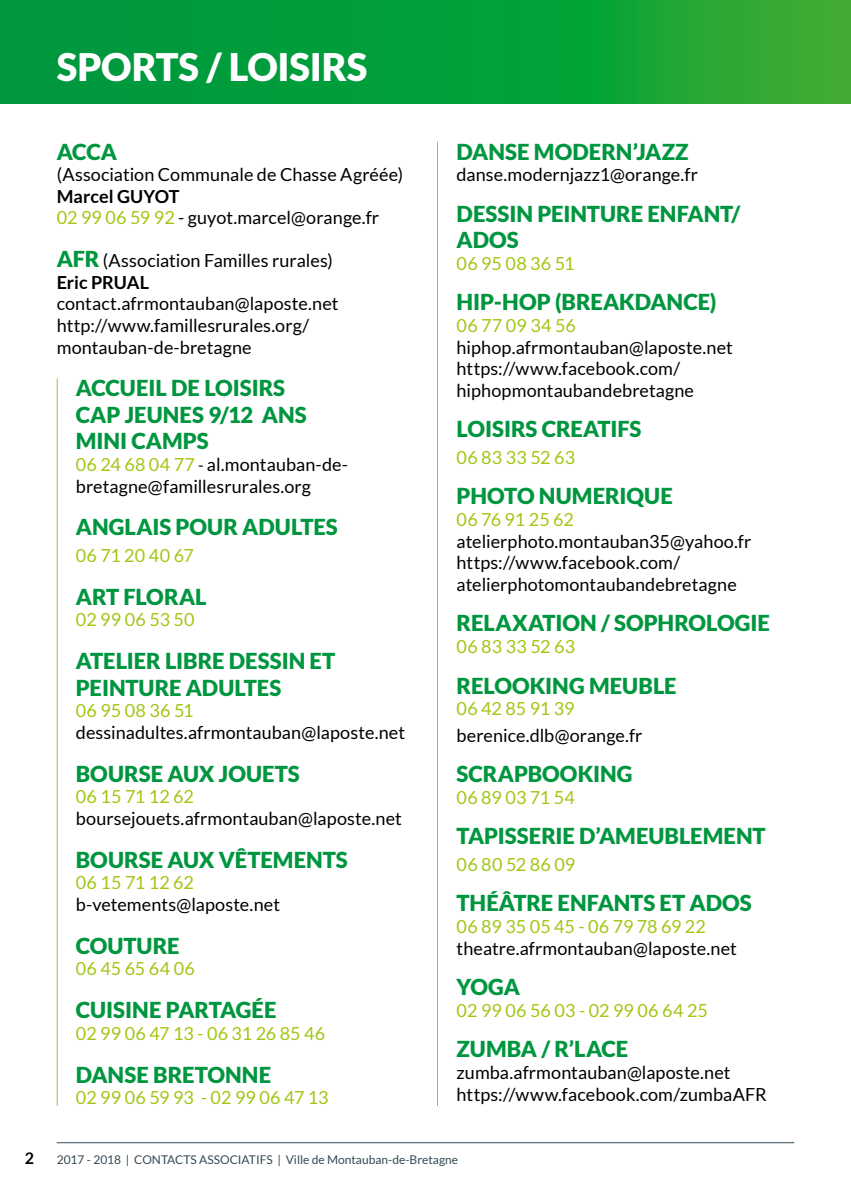
<style>
.page{position:relative;width:851px;height:1191px;background:#fff}
.page>*{position:absolute;margin:0;border:0;box-sizing:border-box;transform-origin:0 0}
.t1{font:900 38px "Lato";letter-spacing:-.01em;color:#fff}
.t2{font:900 22px/26.4px "Lato";letter-spacing:.005em;color:#00963f}
.t3{font:900 22px "Lato";letter-spacing:.08em;color:#00963f}
.t4{font:18px/21.6px "Lato";letter-spacing:.005em;color:#000}
.t5{font:18px "Lato";letter-spacing:.005em;color:#a2c613}
.t6{font:700 16px "Lato";color:#000}
.t7{font:12px "Lato";color:#344a54}
.s1{font-weight:700}
.s2{color:#a2c613}
.s3{font-weight:900;font-size:22px;color:#00963f}
.s4{font-size:16.2px}
</style>
<div class="page">
<hr style="left:57px;top:1142px;width:737px;height:1px;background:#344a54">
<svg style="left:55px;top:103px;width:350px;height:1px"></svg>
<hr style="left:57px;top:378px;width:1px;height:728px;background:#a2c613">
<hr style="left:437px;top:142px;width:1px;height:964px;background:#a2c613">
<svg style="left:0;top:0;width:850px;height:103px;background:#0ca039"></svg>
<h1 class="t1" style="left:57px;top:45px;width:191px">SPORTS / LOISI</h1>
<h1 class="t1" style="left:322px;top:45px;width:46px">RS</h1>
<p class="t2" style="left:57px;top:138px;width:62px">ACCA</p>
<p class="t4" style="left:57px;top:164px;width:348px">(Association Communale de Chasse Agréée)</p>
<p class="t4" style="left:57px;top:185px;width:324px"><span class="s1">Marcel GUYOT<br></span><span class="s2">02 99 06 59 92</span> - guyot.marcel@orange.fr</p>
<p class="t4" style="left:57px;top:250px;width:278px"><span class="s3">AFR</span> (Association Familles rurales)<br><span class="s1">Eric PRUAL</span></p>
<p class="t4" style="left:57px;top:293px;width:283px">contact.afrmontauban@laposte.net http://www.famillesrurales.org/ montauban-de-bretagne</p>
<p class="t2" style="left:76px;top:375px;width:232px">ACCUEIL DE LOISIRS<br>CAP JEU NES 9/12 ANS<br>MINI CAMPS</p>
<p class="t4" style="left:76px;top:453px;width:273px"><span class="s2">06 24 68 04 77</span> <span class="s4">-</span> al.montauban-de&shy;bretagne@famillesrurales.org</p>
<p class="t2" style="left:76px;top:513px;width:198px">ANGLAIS POU R ADUL</p>
<p class="t2" style="left:300px;top:513px;width:26px">TES</p>
<p class="t5" style="left:76px;top:545px;width:120px">06 71 20 40 67</p>
<p class="t2" style="left:76px;top:583px;width:16px">ART</p>
<p class="t2" style="left:124px;top:583px;width:85px">FLORAL</p>
<p class="t5" style="left:76px;top:609px;width:120px">02 99 06 53 50</p>
<p class="t2" style="left:76px;top:647px;width:256px">ATELIER LIBRE DESSIN ET<br>PEINTURE ADULTES</p>
<p class="t5" style="left:76px;top:700px;width:119px">06 95 08 36 51</p>
<p class="t4" style="left:76px;top:721px;width:331px">dessinadultes.afrmontauban@laposte.net</p>
<p class="t2" style="left:76px;top:760px;width:225px">BOURSE AUX JOUETS</p>
<p class="t5" style="left:76px;top:786px;width:119px">06 15 71 12 62</p>
<p class="t4" style="left:76px;top:807px;width:327px">boursejouets.afrmontauban@laposte.net</p>
<p class="t2" style="left:76px;top:846px;width:273px">BOURSE AUX VÊTEMENTS</p>
<p class="t5" style="left:76px;top:872px;width:119px">06 15 71 12 62</p>
<p class="t4" style="left:76px;top:893px;width:206px">b-vetements@laposte.net</p>
<p class="t3" style="left:76px;top:932px;width:105px">COUTURE</p>
<p class="t5" style="left:76px;top:958px;width:120px">06 45 65 64 06</p>
<p class="t2" style="left:76px;top:996px;width:105px">CUISINE PARTA</p>
<p class="t2" style="left:236px;top:996px;width:42px">GÉE</p>
<p class="t5" style="left:76px;top:1023px;width:251px">02 99 06 47 13 - 06 31 26 85 46</p>
<p class="t2" style="left:76px;top:1061px;width:17px">DAN</p>
<p class="t2" style="left:124px;top:1061px;width:148px">SE BRETONN E</p>
<p class="t5" style="left:76px;top:1087px;width:254px">02 99 06 59 93 - 02 99 06 47 13</p>
<p class="t2" style="left:456px;top:138px;width:17px">DAN</p>
<p class="t2" style="left:505px;top:138px;width:185px">SE MODERN’JAZZ</p>
<p class="t4" style="left:456px;top:164px;width:243px">danse.modernjazz1@orange.fr</p>
<p class="t2" style="left:456px;top:200px;width:13px">DESSI</p>
<p class="t2" style="left:516px;top:200px;width:225px">N PEI NTURE ENFANT/</p>
<p class="t2" style="left:456px;top:226px;width:32px">ADOS</p>
<p class="t5" style="left:456px;top:253px;width:119px">06 95 08 36 51</p>
<p class="t2" style="left:456px;top:288px;width:211px">HIP-HOP (BREAKDANC</p>
<p class="t2" style="left:697px;top:288px;width:20px">E)</p>
<p class="t5" style="left:456px;top:315px;width:121px">06 77 09 34 56</p>
<p class="t4" style="left:456px;top:336px;width:278px">hiphop.afrmontauban@laposte.net https://www.facebook.com/ hiphopmontaubandebretagne</p>
<p class="t2" style="left:456px;top:415px;width:186px">LOISIRS CREATIFS</p>
<p class="t5" style="left:456px;top:447px;width:120px">06 83 33 52 63</p>
<p class="t2" style="left:456px;top:482px;width:217px">PHOTO NUMERIQUE</p>
<p class="t5" style="left:456px;top:509px;width:119px">06 76 91 25 62</p>
<p class="t4" style="left:456px;top:530px;width:296px">atelierphoto.montauban35@yahoo.fr https://www.facebook.com/ atelierphotomontaubandebretagne</p>
<p class="t2" style="left:456px;top:609px;width:203px">RELAXATIO N / SOPHR</p>
<p class="t2" style="left:688px;top:609px;width:83px">OLOGIE</p>
<p class="t5" style="left:456px;top:636px;width:120px">06 83 33 52 63</p>
<p class="t2" style="left:456px;top:672px;width:221px">RELOOKING MEUBLE</p>
<p class="t5" style="left:456px;top:698px;width:119px">06 42 85 91 39</p>
<p class="t4" style="left:456px;top:724px;width:187px">berenice.dlb@orange.fr</p>
<p class="t2" style="left:456px;top:760px;width:16px">SCRAP</p>
<p class="t2" style="left:527px;top:760px;width:106px">BOOKING</p>
<p class="t5" style="left:456px;top:787px;width:120px">06 89 03 71 54</p>
<p class="t2" style="left:456px;top:822px;width:15px">TAP</p>
<p class="t2" style="left:497px;top:822px;width:153px">ISSERIE D’AMEUBLE</p>
<p class="t2" style="left:702px;top:822px;width:64px">MENT</p>
<p class="t5" style="left:456px;top:854px;width:120px">06 80 52 86 09</p>
<p class="t2" style="left:456px;top:889px;width:129px">TH ÉÂTRE ENFANT</p>
<p class="t2" style="left:643px;top:889px;width:110px">S ET ADOS</p>
<p class="t5" style="left:456px;top:916px;width:251px">06 89 35 05 45 - 06 79 78 69 22</p>
<p class="t4" style="left:456px;top:937px;width:282px">theatre.afrmontauban@laposte.net</p>
<p class="t2" style="left:456px;top:973px;width:60px">YOGA</p>
<p class="t5" style="left:456px;top:1000px;width:253px">02 99 06 56 03 - 02 99 06 64 25</p>
<p class="t2" style="left:456px;top:1035px;width:171px">ZU MBA / R’LACE</p>
<p class="t4" style="left:456px;top:1061px;width:312px">zumba.afrmontauban@laposte.net https://www.facebook.com/zumbaAFR</p>
<p class="t6" style="left:25px;top:1149px;width:11px">2</p>
<p class="t7" style="left:57px;top:1153px;width:403px">2017 - 2018 | CONTACTS ASSOCIATIFS | Ville de Montauban-de-Bretagne</p>
</div>
